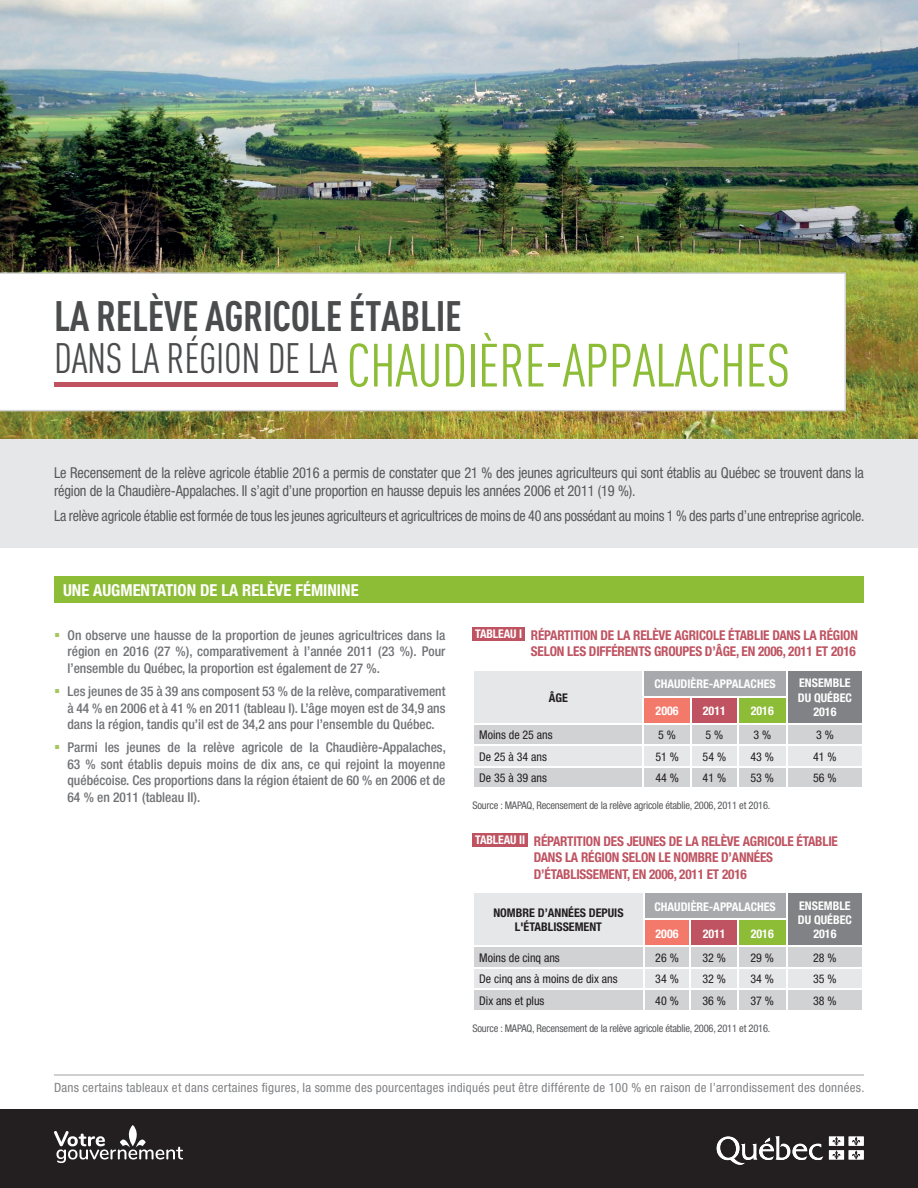
<style>
.page{position:relative;width:918px;height:1188px;background:#fff}
.page>*{position:absolute;margin:0;border:0;box-sizing:border-box;transform-origin:0 0}
.t1{font:condensed 60px "DINOT";letter-spacing:-.01em;color:#8dbc37}
.t2{font:700 condensed 42px "DINOT";letter-spacing:-.01em;color:#4b4c4d}
.t3{font:condensed 42px "DINOT";letter-spacing:-.01em;color:#4b4c4d}
.t4{font:700 condensed 16.5px "Helvetica Neue";color:#fff}
.t5{font:condensed 15px/18px "Helvetica Neue";letter-spacing:-.01em;color:#57585a;scale:.96 1}
.t6{font:condensed 15px "Helvetica Neue";letter-spacing:-.01em;color:#57585a;scale:.94 1}
.t7{font:500 condensed 13.5px/16.5px "Helvetica Neue";color:#717275;text-align:justify}
.t8{font:700 condensed 13.5px/16.5px "Helvetica Neue";letter-spacing:-.015em;color:#bf5361;text-align:right}
.t9{font:condensed 12.75px "Helvetica Neue";letter-spacing:.02em;color:#808285}
.t10{font:condensed 12px "Helvetica Neue";color:#231f20}
.t11{font:700 condensed 12px/14.4px "Helvetica Neue";color:#fff}
.t12{font:700 condensed 12px/14.4px "Helvetica Neue";color:#231f20;text-align:center}
.t13{font:condensed 10.5px "Helvetica Neue";letter-spacing:-.02em;color:#57585a}
.s1{color:#a3c75c}
.s2{font-size:12px;color:#fff}
</style>
<div class="page">
<img style="left:0;top:0;width:918px;height:439px">
<div style="left:54px;top:576px;width:810px;height:27px;background:#8dbc37"></div>
<div style="left:472px;top:627px;width:53px;height:14px;background:#bf5361"></div>
<div style="left:472px;top:833px;width:56px;height:14px;background:#bf5361"></div>
<svg style="left:474px;top:671px;width:388px;height:116px;background:#d0cccb"></svg>
<svg style="left:474px;top:893px;width:388px;height:117px;background:#d0cccb"></svg>
<hr style="left:643px;top:919px;width:47px;height:1px;background:#fff">
<hr style="left:690px;top:919px;width:48px;height:1px;background:#fff">
<hr style="left:738px;top:919px;width:49px;height:1px;background:#fff">
<div style="left:0;top:1109px;width:918px;height:79px;background:#231f20"></div>
<div style="left:0;top:439px;width:918px;height:109px;background:#e6e7e9"></div>
<hr style="left:54px;top:1074px;width:810px;height:2px;background:#cfd0d2">
<svg style="left:0;top:272px;width:846px;height:139px"></svg>
<hr style="left:54px;top:383px;width:284px;height:4px;background:#bf5361">
<div style="left:320px;top:332px;width:165px;height:11px;background:#fff"></div>
<img style="left:716px;top:1136px;width:133px;height:24px">
<svg style="left:745px;top:1136px;width:78px;height:24px"></svg>
<img style="left:717px;top:1136px;width:28px;height:29px">
<img style="left:829px;top:1136px;width:15px;height:10px">
<img style="left:849px;top:1136px;width:15px;height:10px">
<img style="left:829px;top:1150px;width:15px;height:10px">
<img style="left:849px;top:1150px;width:15px;height:10px">
<svg style="left:54px;top:1125px;width:129px;height:38px"></svg>
<h2 class="t2" style="left:54px;top:291px;width:409px">LA RELÈVE AGRICOLE ÉTABLIE</h2>
<h2 class="t3" style="left:54px;top:334px;width:285px">DANS LA RÉGION DE LA</h2>
<h1 class="t1" style="left:347px;top:331px;width:445px">CHAUDIÈRE-APPALACHES</h1>
<p class="t5" style="left:54px;top:464px;width:845px">Le Recensement de la relève agricole établie 2016 a permis de constater que 21 % des jeunes agriculteurs qui sont établis au Québec se trouvent dans la région de la Chaudière-Appalaches. Il s’agit d’une proportion en hausse depuis les années 2006 et 2011 (19 %).</p>
<p class="t6" style="left:54px;top:507px;width:864px">La relève agricole établie est formée de tous les jeunes agriculteurs et agricultrices de moins de 40 ans possédant au moins 1 % des parts d’une entreprise agricole.</p>
<p class="t4" style="left:63px;top:581px;width:297px">UNE AUGMENTATION DE LA RELÈVE FÉMININE</p>
<p class="t7" style="left:68px;top:627px;width:380px;text-indent:-14px"><span class="s1">▪</span> On observe une hausse de la proportion de jeunes agricultrices dans la région en 2016 (27 %), comparativement à l’année 2011 (23 %). Pour l’ensemble du Québec, la proportion est également de 27 %.</p>
<p class="t7" style="left:68px;top:683px;width:380px;text-indent:-14px"><span class="s1">▪</span> Les jeunes de 35 à 39 ans composent 53 % de la relève, comparativement à 44 % en 2006 et à 41 % en 2011 (tableau I). L’âge moyen est de 34,9 ans dans la région, tandis qu’il est de 34,2 ans pour l’ensemble du Québec.</p>
<p class="t7" style="left:68px;top:739px;width:380px;text-indent:-14px"><span class="s1">▪</span> Parmi les jeunes de la relève agricole de la Chaudière-Appalaches, 63 % sont établis depuis moins de dix ans, ce qui rejoint la moyenne québécoise. Ces proportions dans la région étaient de 60 % en 2006 et de 64 % en 2011 (tableau II).</p>
<p class="t8" style="left:475px;top:627px;width:384px"><span class="s2">TABLEAU I</span> RÉPARTITION DE LA RELÈVE AGRICOLE ÉTABLIE DANS LA RÉGION<br>SELON LES DIFFÉRENTS GROUPES D’ÂGE, EN 2006, 2011 ET 2016</p>
<p class="t12" style="left:549px;top:690px;width:21px">ÂGE</p>
<p class="t11" style="left:654px;top:676px;width:123px">CHAUDIÈRE-APPALACHES</p>
<p class="t11" style="left:798px;top:676px;width:56px">ENSEMBLE<br>DU QUÉBEC</p>
<p class="t11" style="left:656px;top:703px;width:25px">2006</p>
<p class="t11" style="left:703px;top:703px;width:25px">2011</p>
<p class="t11" style="left:751px;top:703px;width:25px">2016</p>
<p class="t11" style="left:813px;top:704px;width:25px">2016</p>
<p class="t10" style="left:479px;top:728px;width:75px">Moins de 25 ans</p>
<p class="t10" style="left:658px;top:728px;width:19px">5 %</p>
<p class="t10" style="left:706px;top:728px;width:19px">5 %</p>
<p class="t10" style="left:753px;top:728px;width:19px">3 %</p>
<p class="t10" style="left:816px;top:728px;width:19px">3 %</p>
<p class="t10" style="left:479px;top:750px;width:69px">De 25 à 34 ans</p>
<p class="t10" style="left:655px;top:750px;width:25px">51 %</p>
<p class="t10" style="left:703px;top:750px;width:25px">54 %</p>
<p class="t10" style="left:751px;top:750px;width:25px">43 %</p>
<p class="t10" style="left:813px;top:750px;width:25px">41 %</p>
<p class="t10" style="left:479px;top:771px;width:69px">De 35 à 39 ans</p>
<p class="t10" style="left:655px;top:771px;width:25px">44 %</p>
<p class="t10" style="left:703px;top:771px;width:25px">41 %</p>
<p class="t10" style="left:751px;top:771px;width:25px">53 %</p>
<p class="t10" style="left:813px;top:771px;width:25px">56 %</p>
<p class="t13" style="left:472px;top:799px;width:299px">Source : MAPAQ, Recensement de la relève agricole établie, 2006, 2011 et 2016.</p>
<p class="t8" style="left:534px;top:833px;width:306px;text-align:left;text-indent:-59px"><span class="s2">TABLEAU II</span> RÉPARTITION DES JEUNES DE LA RELÈVE AGRICOLE ÉTABLIE<br>DANS LA RÉGION SELON LE NOMBRE D’ANNÉES<br>D’ÉTABLISSEMENT, EN 2006, 2011 ET 2016</p>
<p class="t12" style="left:493px;top:905px;width:132px">NOMBRE D’ANNÉES DEPUIS<br>L'ÉTABLISSEMENT</p>
<p class="t11" style="left:654px;top:899px;width:123px">CHAUDIÈRE-APPALACHES</p>
<p class="t11" style="left:798px;top:898px;width:56px">ENSEMBLE<br>DU QUÉBEC</p>
<p class="t11" style="left:656px;top:926px;width:25px">2006</p>
<p class="t11" style="left:703px;top:926px;width:25px">2011</p>
<p class="t11" style="left:751px;top:926px;width:25px">2016</p>
<p class="t11" style="left:813px;top:927px;width:25px">2016</p>
<p class="t10" style="left:479px;top:951px;width:82px">Moins de cinq ans</p>
<p class="t10" style="left:655px;top:951px;width:25px">26 %</p>
<p class="t10" style="left:702px;top:951px;width:25px">32 %</p>
<p class="t10" style="left:751px;top:951px;width:25px">29 %</p>
<p class="t10" style="left:813px;top:951px;width:25px">28 %</p>
<p class="t10" style="left:479px;top:972px;width:140px">De cinq ans à moins de dix ans</p>
<p class="t10" style="left:655px;top:972px;width:25px">34 %</p>
<p class="t10" style="left:702px;top:972px;width:25px">32 %</p>
<p class="t10" style="left:751px;top:972px;width:25px">34 %</p>
<p class="t10" style="left:813px;top:972px;width:25px">35 %</p>
<p class="t10" style="left:479px;top:994px;width:67px">Dix ans et plus</p>
<p class="t10" style="left:655px;top:994px;width:25px">40 %</p>
<p class="t10" style="left:702px;top:994px;width:25px">36 %</p>
<p class="t10" style="left:751px;top:994px;width:25px">37 %</p>
<p class="t10" style="left:813px;top:994px;width:25px">38 %</p>
<p class="t13" style="left:472px;top:1022px;width:299px">Source : MAPAQ, Recensement de la relève agricole établie, 2006, 2011 et 2016.</p>
<p class="t9" style="left:54px;top:1080px;width:812px">Dans certains tableaux et dans certaines figures, la somme des pourcentages indiqués peut être différente de 100 % en raison de l’arrondissement des données.</p>
</div>
